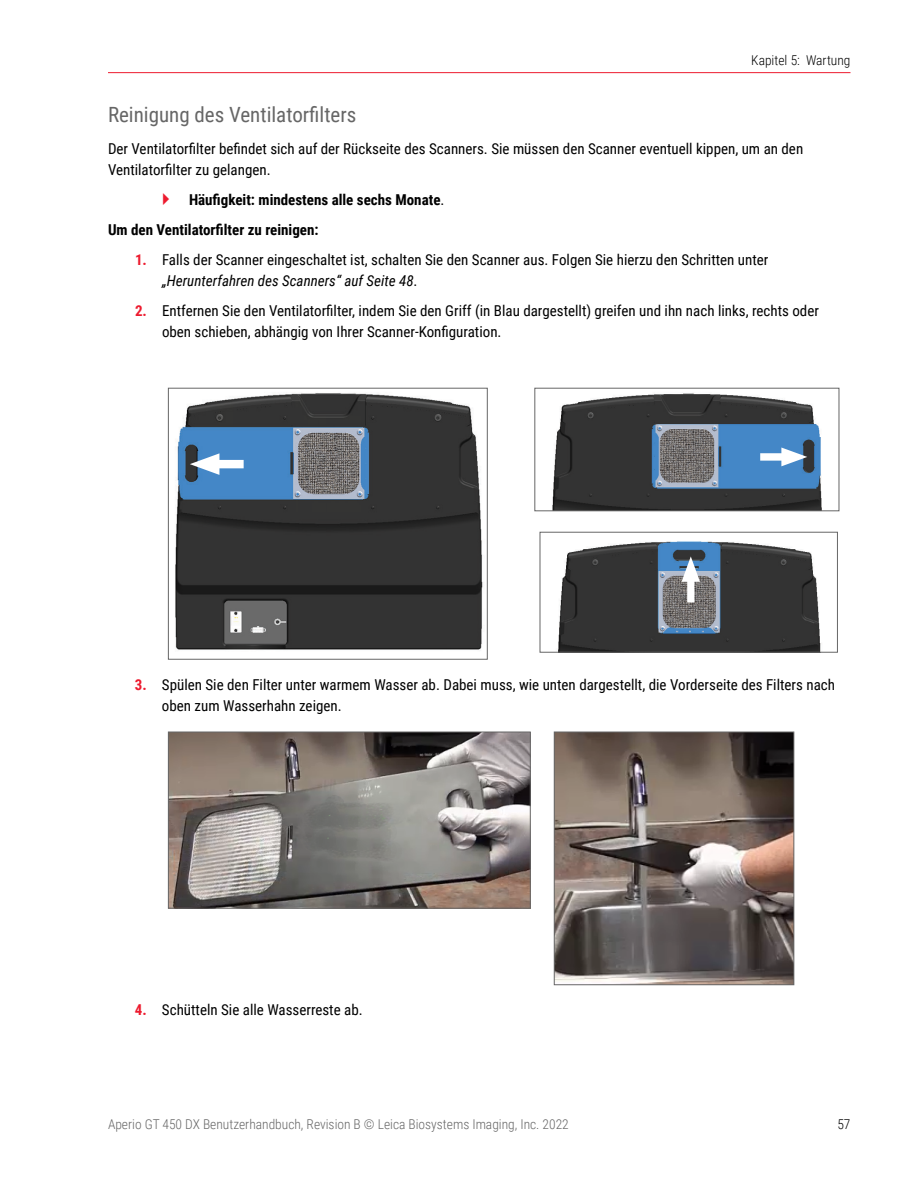
<style>
.page{position:relative;width:918px;height:1188px;background:#fff}
.page>*{position:absolute;margin:0;border:0;box-sizing:border-box;transform-origin:0 0}
.t1{font:21px "Roboto Condensed";color:#666}
.t2{font:15px/21px "Roboto Condensed";color:#000}
.t3{font:700 15px/30px "Roboto Condensed";color:#000}
.t4{font:300 13.5px "Roboto Condensed";color:#666}
.t5{font:300 13.5px "Roboto Condensed";color:#000}
.s1{font-weight:400}
.s2{font-weight:700;color:#ed1b2f}
.s3{font-style:italic}
</style>
<div class="page">
<hr style="left:108px;top:72px;width:742px;height:1px;background:#ed1b2f">
<img style="left:175px;top:393px;width:308px;height:257px">
<div style="left:207px;top:460px;width:37px;height:8px;background:#fff"></div>
<svg style="left:190px;top:453px;width:29px;height:22px"></svg>
<div style="left:168px;top:388px;width:320px;height:272px;border:1px solid #666"></div>
<img style="left:552px;top:393px;width:270px;height:116px">
<div style="left:760px;top:453px;width:32px;height:8px;background:#fff"></div>
<svg style="left:781px;top:448px;width:26px;height:18px"></svg>
<div style="left:534px;top:388px;width:305px;height:123px;border:1px solid #666"></div>
<img style="left:558px;top:541px;width:263px;height:110px">
<div style="left:687px;top:571px;width:7px;height:31px;background:#fff"></div>
<svg style="left:682px;top:556px;width:18px;height:26px"></svg>
<div style="left:540px;top:532px;width:298px;height:121px;border:1px solid #666"></div>
<img style="left:170px;top:734px;width:359px;height:173px">
<div style="left:168px;top:732px;width:363px;height:177px;border:1px solid #666"></div>
<img style="left:556px;top:734px;width:236px;height:249px">
<div style="left:554px;top:732px;width:240px;height:253px;border:1px solid #666"></div>
<p class="t5" style="left:751px;top:51px;width:101px">Kapitel 5: Wartung</p>
<h1 class="t1" style="left:108px;top:100px;width:250px">Reinigung des Ventilatorfilters</h1>
<p class="t2" style="left:108px;top:137px;width:697px">Der Ventilatorfilter befindet sich auf der Rückseite des Scanners. Sie müssen den Scanner eventuell kippen, um an den<br>Ventilatorfilter zu gelangen.</p>
<p class="t3" style="left:108px;top:184px;width:338px;text-indent:81px">Häufigkeit: mindestens alle sechs Monate<span class="s1">.<br></span>Um den Ventilatorfilter zu reinigen:</p>
<p class="t2" style="left:162px;top:248px;width:608px;text-indent:-27px"><span class="s2">1.</span> Falls der Scanner eingeschaltet ist, schalten Sie den Scanner aus. Folgen Sie hierzu den Schritten unter <span class="s3">„Herunterfahren des Scanners“ auf Seite 48</span>.</p>
<p class="t2" style="left:162px;top:299px;width:659px;text-indent:-27px"><span class="s2">2.</span> Entfernen Sie den Ventilatorfilter, indem Sie den Griff (in Blau dargestellt) greifen und ihn nach links, rechts oder oben schieben, abhängig von Ihrer Scanner-Konfiguration.</p>
<p class="t2" style="left:162px;top:673px;width:675px;text-indent:-27px"><span class="s2">3.</span> Spülen Sie den Filter unter warmem Wasser ab. Dabei muss, wie unten dargestellt, die Vorderseite des Filters nach oben zum Wasserhahn zeigen.</p>
<p class="t2" style="left:135px;top:999px;width:229px"><span class="s2">4.</span> Schütteln Sie alle Wasserreste ab.</p>
<p class="t4" style="left:108px;top:1115px;width:462px">Aperio GT 450 DX Benutzerhandbuch, Revision B © Leica Biosystems Imaging, Inc. 2022</p>
<p class="t5" style="left:837px;top:1115px;width:15px">57</p>
</div>
